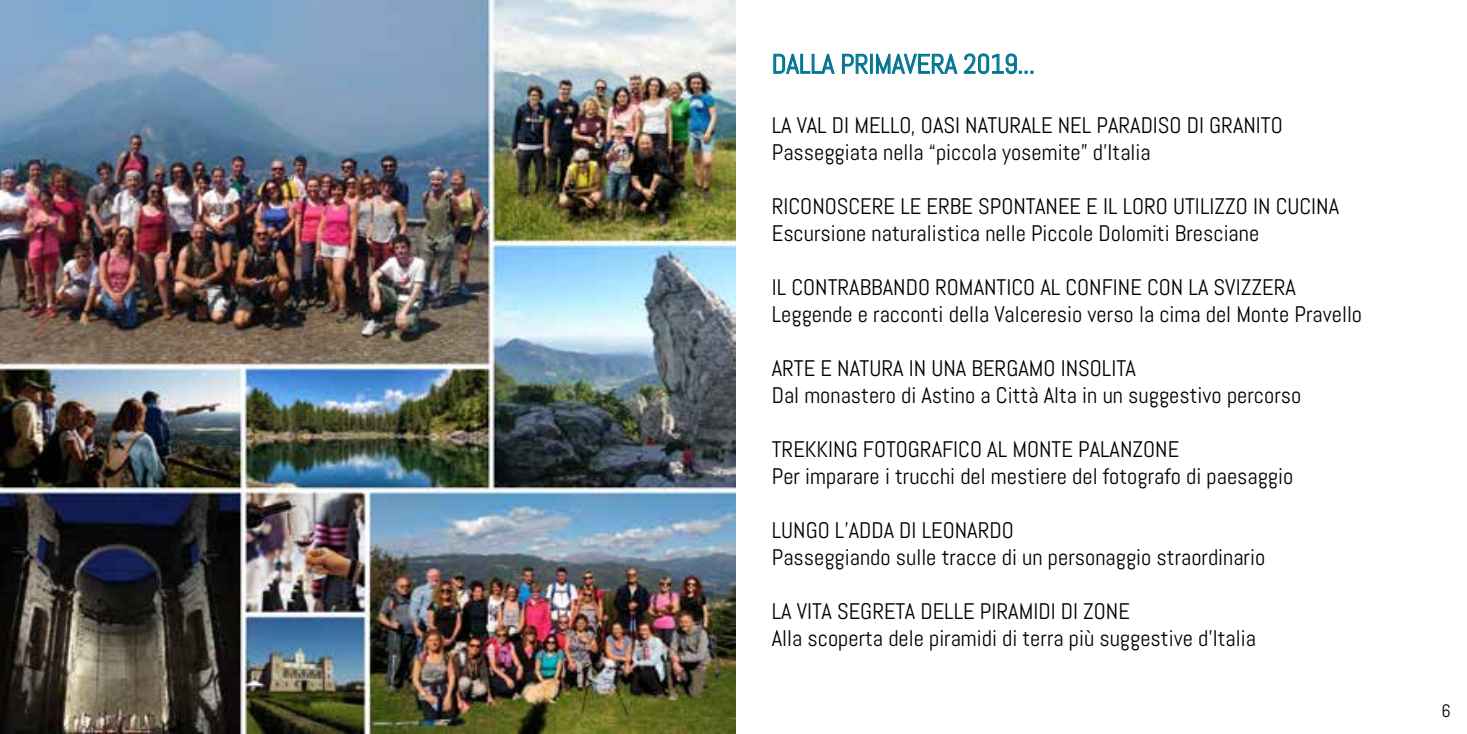
<style>
.page{position:relative;width:1467px;height:734px;background:#fff}
.page>*{position:absolute;margin:0;border:0;box-sizing:border-box;transform-origin:0 0}
.t1{font:27px "Abel";color:#007592}
.t2{font:22.5px/27px "Abel";color:#000}
.t3{font:18px "Abel";color:#000}
</style>
<div class="page">
<img style="left:0;top:0;width:735px;height:733px">
<svg style="left:773px;top:53px;width:62px;height:21px"></svg>
<svg style="left:842px;top:53px;width:27px;height:21px"></svg>
<div style="left:870px;top:54px;width:3px;height:20px;border:1px solid #007592"></div>
<svg style="left:876px;top:53px;width:158px;height:22px"></svg>
<p class="t1" style="left:772px;top:47px;width:265px">DALLA PRIMAVERA 2019...</p>
<p class="t2" style="left:772px;top:111px;width:109px">La Val di Mello</p>
<p class="t2" style="left:911px;top:111px;width:20px">, oasi</p>
<p class="t2" style="left:965px;top:111px;width:12px">naturale</p>
<p class="t2" style="left:1058px;top:111px;width:12px">nel</p>
<p class="t2" style="left:1096px;top:111px;width:12px">paradiso</p>
<p class="t2" style="left:1187px;top:111px;width:34px">di granito</p>
<p class="t2" style="left:772px;top:138px;width:380px">Passeggiata nella “piccola yosemite” d’Italia</p>
<p class="t2" style="left:772px;top:192px;width:24px">Riconoscere</p>
<p class="t2" style="left:900px;top:192px;width:39px">le erbe</p>
<p class="t2" style="left:978px;top:192px;width:13px">spontanee</p>
<p class="t2" style="left:1086px;top:192px;width:48px">eiL loro</p>
<p class="t2" style="left:1173px;top:192px;width:10px">utilizzo</p>
<p class="t2" style="left:772px;top:192px;width:516px;text-indent:481px">in cucina<br>Escursione naturalistica nelle Piccole Dolomiti Bresciane</p>
<p class="t2" style="left:772px;top:273px;width:32px">Il contrabbando</p>
<p class="t2" style="left:935px;top:273px;width:12px">romantico</p>
<p class="t2" style="left:1040px;top:273px;width:37px">al confine</p>
<p class="t2" style="left:1147px;top:273px;width:12px">con</p>
<p class="t2" style="left:772px;top:273px;width:592px;text-indent:417px">la Svizzera<br>Leggende e racconti della Valceresio verso la cima del Monte Pravello</p>
<p class="t2" style="left:772px;top:354px;width:78px">Arte enatura</p>
<p class="t2" style="left:909px;top:354px;width:35px">in una</p>
<p class="t2" style="left:971px;top:354px;width:25px">Bergamo</p>
<p class="t2" style="left:772px;top:354px;width:531px;text-indent:289px">insolita<br>Dal monastero di Astino a Città Alta in un suggestivo percorso</p>
<p class="t2" style="left:772px;top:435px;width:22px">Trekking</p>
<p class="t2" style="left:863px;top:435px;width:12px">fotografico</p>
<p class="t2" style="left:987px;top:435px;width:52px">al Monte</p>
<p class="t2" style="left:772px;top:435px;width:523px;text-indent:306px">Palanzone<br>Per imparare i trucchi del mestiere del fotografo di paesaggio</p>
<p class="t2" style="left:772px;top:516px;width:22px">Lungo</p>
<p class="t2" style="left:835px;top:516px;width:37px">l’Adda</p>
<p class="t2" style="left:772px;top:516px;width:495px;text-indent:128px">di Leonardo<br>Passeggiando sulle tracce di un personaggio straordinario</p>
<p class="t2" style="left:772px;top:597px;width:35px">La vita</p>
<p class="t2" style="left:837px;top:597px;width:12px">segreta</p>
<p class="t2" style="left:920px;top:597px;width:12px">delle</p>
<p class="t2" style="left:980px;top:597px;width:22px">Piramidi</p>
<p class="t2" style="left:772px;top:597px;width:486px;text-indent:289px">di Zone<br>Alla scoperta dele piramidi di terra più suggestive d’Italia</p>
<p class="t3" style="left:1442px;top:699px;width:11px">6</p>
</div>
